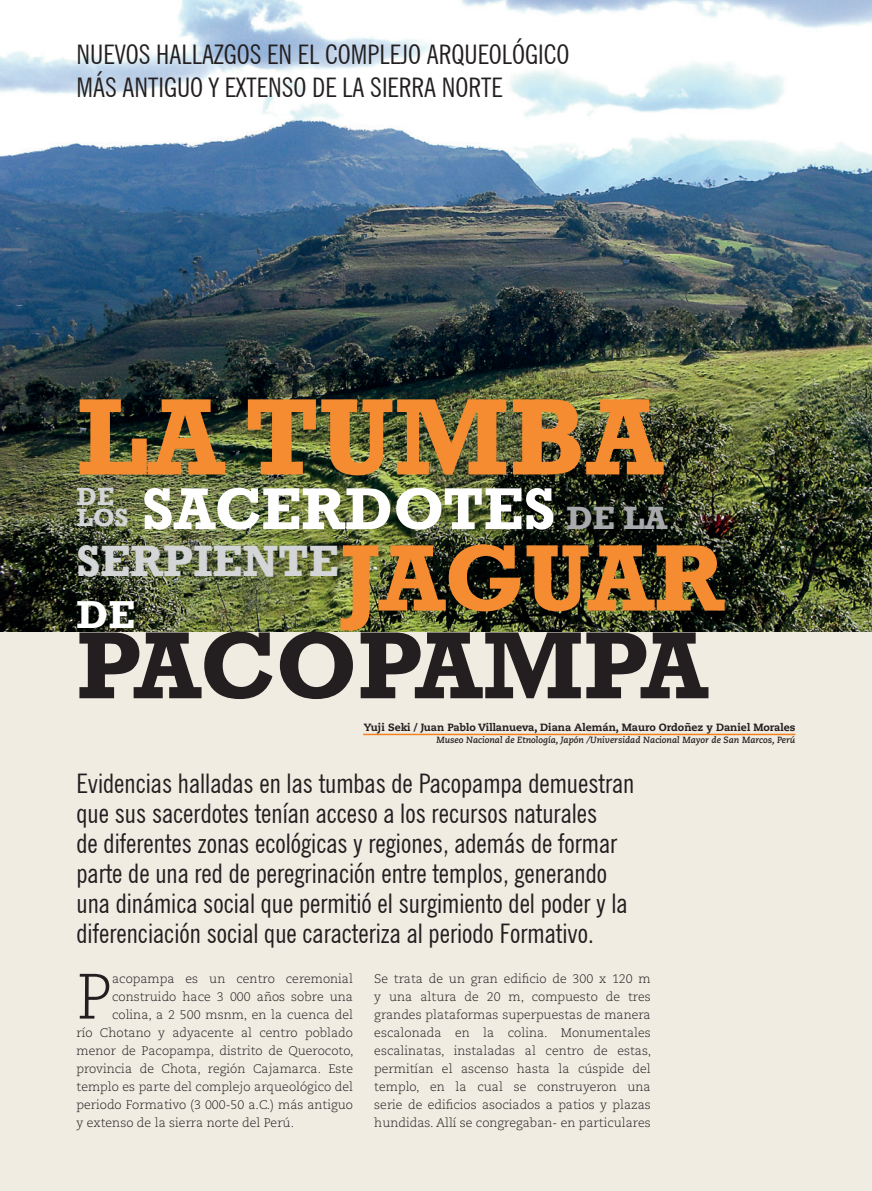
<style>
.page{position:relative;width:872px;height:1191px;background:#f1ece2}
.page>*{position:absolute;margin:0;border:0;box-sizing:border-box;transform-origin:0 0}
.t1{font:700 110.55px "Rockwell";color:#f68c32}
.t2{font:700 96.75px "Rockwell";letter-spacing:-.01em;color:#231f20}
.t3{font:700 96px "Rockwell";letter-spacing:-.015em;color:#f68c32}
.t4{font:300 63.9px "Caecilia LT Std";color:#231f20}
.t5{font:700 60px "Rockwell";color:#fff}
.t6{font:700 45px "Rockwell";color:#d4d5d7}
.t7{font:700 40.05px "Rockwell";color:#fff}
.t8{font:700 33px "Rockwell";color:#a8a9ad}
.t9{font:condensed 27px/30px "News Gothic BT";color:#231f20}
.t10{font:700 25.5px/21px "Rockwell";color:#d4d5d7}
.t11{font:300 12.45px/18px "Caecilia LT Std";color:#231f20;text-align:justify}
.t12{font:800 10.5px "Caecilia LT Std";color:#231f20}
.t13{font:italic 700 9px "Caecilia LT Std";color:#231f20}
</style>
<div class="page">
<img style="left:0;top:0;width:872px;height:632px">
<hr style="left:363px;top:733px;width:432px;height:2px;background:#f58220">
<h3 class="t9" style="left:77px;top:38px;width:494px;line-height:33px">NUEVOS HALLAZGOS EN EL COMPLEJO ARQUEOLÓGICO<br>MÁS ANTIGUO Y EXTENSO DE LA SIERRA NORTE</h3>
<h1 class="t1" style="left:77px;top:370px;width:588px">LA TUMBA</h1>
<h3 class="t10" style="left:77px;top:486px;width:53px">DE<br>LOS</h3>
<h3 class="t5" style="left:142px;top:472px;width:415px">SACERDOTES</h3>
<h3 class="t8" style="left:566px;top:497px;width:103px">DE LA</h3>
<h3 class="t3" style="left:341px;top:520px;width:385px">JAGUAR</h3>
<h3 class="t6" style="left:77px;top:533px;width:264px">SERPIENTE</h3>
<h3 class="t7" style="left:77px;top:590px;width:60px">DE</h3>
<h2 class="t2" style="left:77px;top:607px;width:633px">PACOPAMPA</h2>
<p class="t12" style="left:364px;top:720px;width:433px">Yuji Seki / Juan Pablo Villanueva, Diana Alemán, Mauro Ordoñez y Daniel Morales</p>
<p class="t13" style="left:436px;top:735px;width:360px">Museo Nacional de Etnología, Japón /Universidad Nacional Mayor de San Marcos, Perú</p>
<p class="t9" style="left:77px;top:768px;width:559px">Evidencias halladas en las tumbas de Pacopampa demuestran que sus sacerdotes tenían acceso a los recursos naturales<br>de diferentes zonas ecológicas y regiones, además de formar parte de una red de peregrinación entre templos, generando una dinámica social que permitió el surgimiento del poder y la diferenciación social que caracteriza al periodo Formativo.</p>
<h3 class="t4" style="left:77px;top:960px;width:37px">P</h3>
<p class="t11" style="left:112px;top:969px;width:242px">acopampa es un centro ceremonial</p>
<p class="t11" style="left:112px;top:987px;width:242px">construido hace 3 000 años sobre una</p>
<p class="t11" style="left:112px;top:1005px;width:242px">colina, a 2 500 msnm, en la cuenca del</p>
<p class="t11" style="left:77px;top:1023px;width:278px">río Chotano y adyacente al centro poblado</p>
<p class="t11" style="left:77px;top:1041px;width:278px">menor de Pacopampa, distrito de Querocoto,</p>
<p class="t11" style="left:77px;top:1059px;width:278px">provincia de Chota, región Cajamarca. Este</p>
<p class="t11" style="left:77px;top:1077px;width:278px">templo es parte del complejo arqueológico del</p>
<p class="t11" style="left:77px;top:1095px;width:278px">periodo Formativo (3 000-50 a.C.) más antiguo</p>
<p class="t11" style="left:77px;top:1113px;width:219px">y extenso de la sierra norte del Perú.</p>
<p class="t11" style="left:374px;top:969px;width:278px">Se trata de un gran edificio de 300 x 120 m y una altura de 20 m, compuesto de tres grandes plataformas superpuestas de manera escalonada en la colina. Monumentales escalinatas, instaladas al centro de estas, permitían el ascenso hasta la cúspide del templo, en la cual se construyeron una serie de edificios asociados a patios y plazas hundidas. Allí se congregaban- en particulares</p>
</div>
